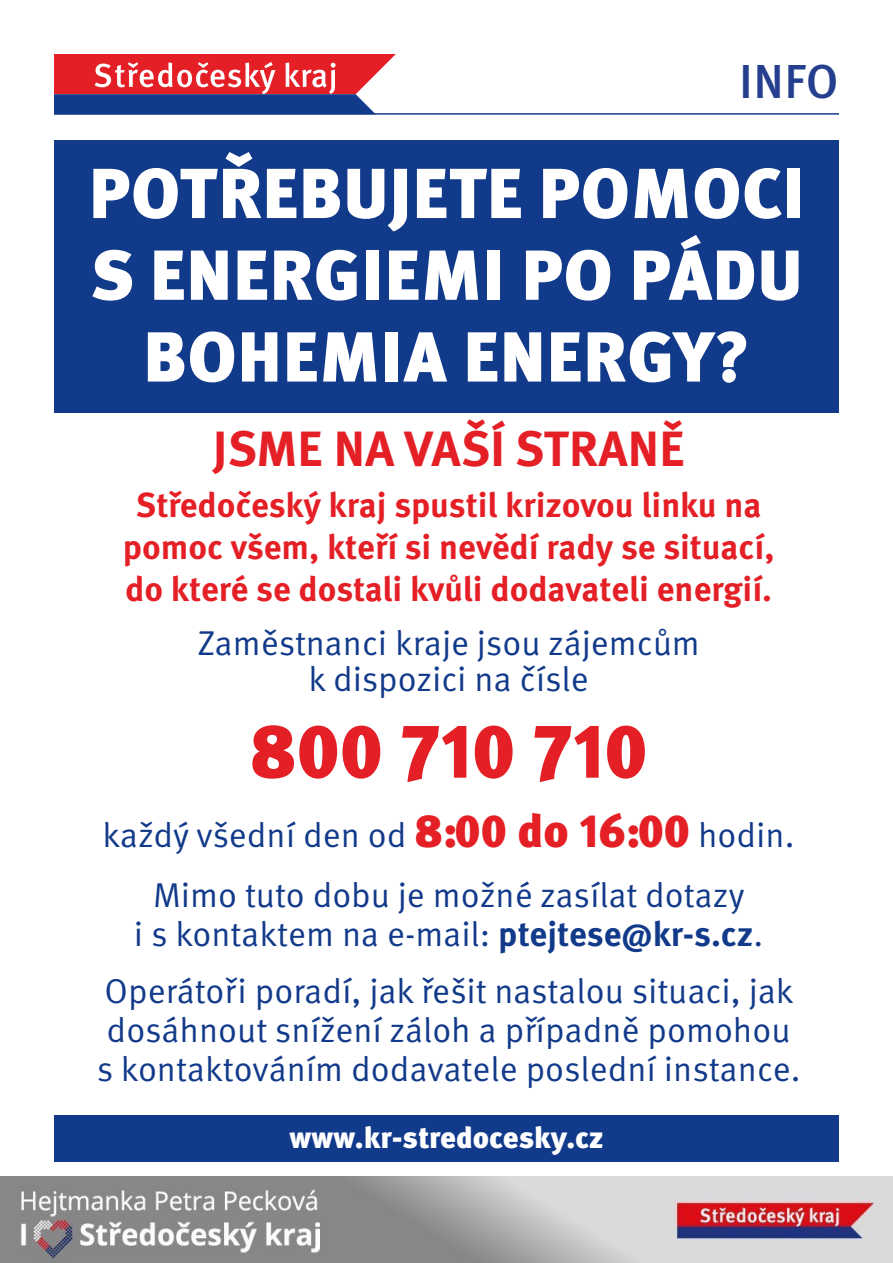
<style>
.page{position:relative;width:893px;height:1263px;background:#fff}
.page>*{position:absolute;margin:0;border:0;box-sizing:border-box;transform-origin:0 0}
.t1{font:900 76.5px "Meta Pro";color:#e41f25}
.t2{font:900 70.65px "Meta Pro";letter-spacing:.01em;color:#fff}
.t3{font:700 49.5px "Meta Pro";color:#e41f25}
.t4{font:500 47.7px "Meta Pro";color:#253f8e}
.t5{font:34.5px/39px "Meta Pro";color:#123a8a;text-align:center}
.t6{font:700 34.5px/42px "Meta Pro";color:#e41f25;text-align:center}
.t7{font:900 30px "Meta Pro";letter-spacing:-.005em;color:#fff}
.s1{font-weight:900;font-size:46.5px;color:#e41f25}
.s2{font-weight:700}
</style>
<div class="page">
<div style="left:54px;top:140px;width:785px;height:273px;background:#123a8a"></div>
<div style="left:54px;top:1115px;width:785px;height:47px;background:#123a8a"></div>
<svg style="left:54px;top:54px;width:342px;height:59px;background:#ab4d67"></svg>
<hr style="left:54px;top:113px;width:785px;height:2px;background:#123a8a">
<img style="left:0;top:1176px;width:892px;height:87px">
<p class="t4" style="left:739px;top:45px;width:101px">INFO</p>
<p class="t2" style="left:89px;top:137px;width:717px">POTŘEBUJETE POMOCI</p>
<p class="t2" style="left:90px;top:219px;width:714px">S ENERGIEMI PO PÁDU</p>
<p class="t2" style="left:143px;top:301px;width:608px">BOHEMIA ENERGY?</p>
<p class="t3" style="left:213px;top:410px;width:473px">JSME NA VAŠÍ STRANĚ</p>
<p class="t6" style="left:123px;top:481px;width:653px">Středočeský kraj spustil krizovou linku na pomoc všem, kteří si nevědí rady se situací, do které se dostali kvůli dodavateli energií.</p>
<p class="t5" style="left:197px;top:622px;width:504px;line-height:36px">Zaměstnanci kraje jsou zájemcům k dispozici na čísle</p>
<p class="t1" style="left:250px;top:690px;width:399px">800 710 710</p>
<p class="t5" style="left:103px;top:813px;width:693px">každý všední den od <span class="s1">8:00 do 16:00</span> hodin.</p>
<p class="t5" style="left:134px;top:873px;width:631px">Mimo tuto dobu je možné zasílat dotazy<br>i s kontaktem na e-mail: <span class="s2">ptejtese@kr-s.cz</span>.</p>
<p class="t5" style="left:97px;top:969px;width:705px;text-align:left">Operátoři poradí, jak řešit nastalou situaci, jak dosáhnout snížení záloh a případně pomohou s kontaktováním dodavatele poslední instance.</p>
<p class="t7" style="left:290px;top:1114px;width:315px">www.kr-stredocesky.cz</p>
</div>
